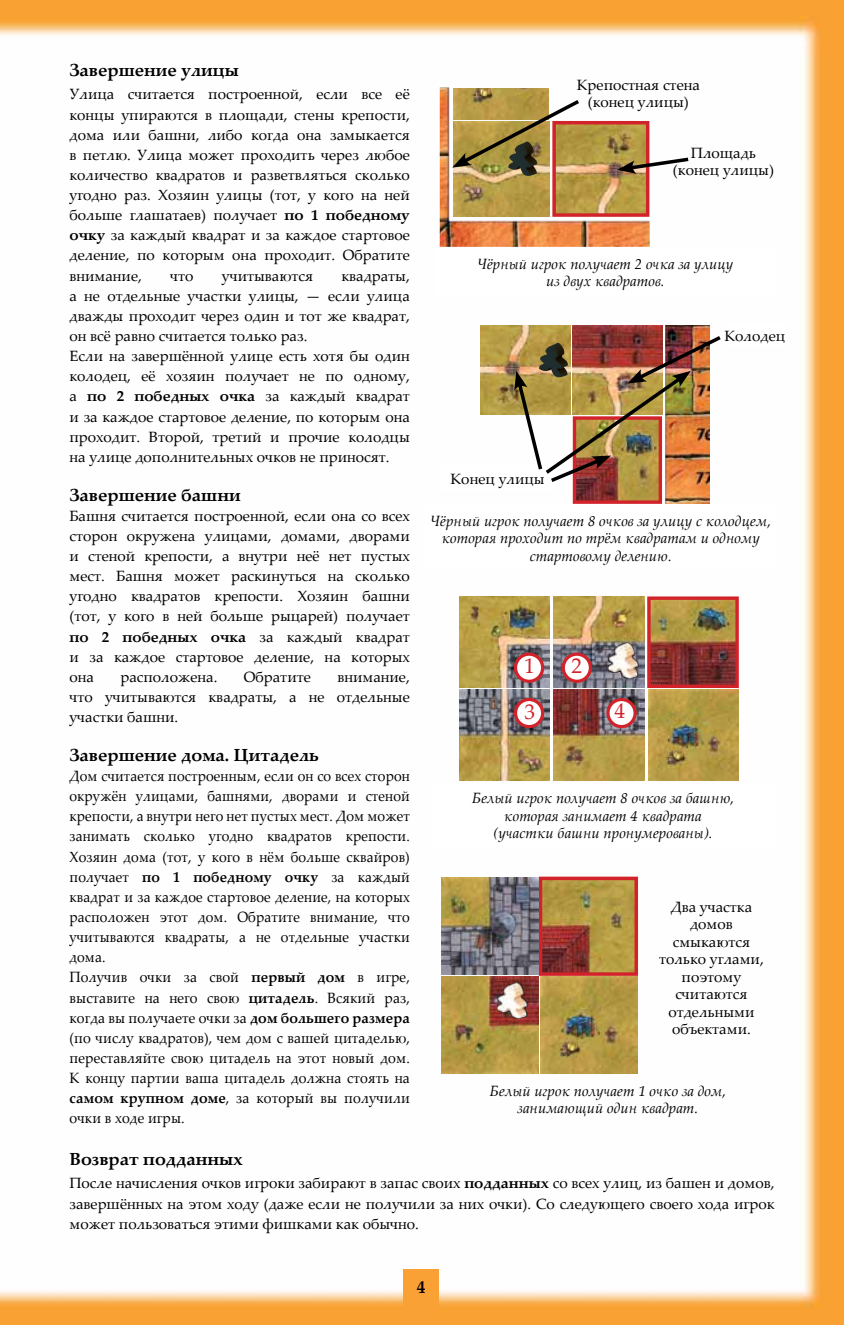
<style>
.page{position:relative;width:844px;height:1325px;background:#fff}
.page>*{position:absolute;margin:0;border:0;box-sizing:border-box;transform-origin:0 0}
.t1{font:21.35px "Palatino Linotype";color:#d2232a}
.t2{font:700 17.5px "Palatino Linotype";color:#000}
.t3{font:14.88px/20.1px "Palatino Linotype";color:#000;text-align:justify}
.t4{font:14.88px/20.1px "Palatino Linotype";color:#000;scale:.92 1}
.t5{font:italic 14.88px/17.5px "Palatino Linotype";color:#000;text-align:center}
.s1{font-weight:700}
</style>
<div class="page">
<img style="left:0;top:0;width:843px;height:1324px">
<div style="left:403px;top:1269px;width:35px;height:55px;background:#f9a134"></div>
<img style="left:553px;top:690px;width:91px;height:90px">
<img style="left:553px;top:596px;width:91px;height:91px">
<img style="left:459px;top:690px;width:90px;height:90px">
<img style="left:648px;top:690px;width:90px;height:90px">
<img style="left:459px;top:596px;width:90px;height:91px">
<img style="left:651px;top:600px;width:83px;height:84px">
<div style="left:647px;top:596px;width:91px;height:92px;border:3px solid #d2232a"></div>
<svg style="left:515px;top:654px;width:27px;height:27px"></svg>
<div style="left:514px;top:652px;width:30px;height:31px;border:3px solid #d2232a;border-radius:50%"></div>
<svg style="left:563px;top:654px;width:27px;height:27px"></svg>
<div style="left:561px;top:652px;width:31px;height:31px;border:3px solid #d2232a;border-radius:50%"></div>
<div style="left:515px;top:699px;width:27px;height:27px;background:#fff;border-radius:50%"></div>
<div style="left:514px;top:698px;width:30px;height:30px;border:3px solid #d2232a;border-radius:50%"></div>
<div style="left:607px;top:699px;width:28px;height:27px;background:#fff;border-radius:50%"></div>
<div style="left:606px;top:698px;width:30px;height:30px;border:3px solid #d2232a;border-radius:50%"></div>
<div style="left:431px;top:784px;width:343px;height:62px;background:#fff"></div>
<img style="left:439px;top:88px;width:210px;height:159px">
<img style="left:453px;top:88px;width:95px;height:9px">
<img style="left:557px;top:126px;width:87px;height:86px">
<div style="left:552px;top:121px;width:97px;height:96px;border:4px solid #d2232a"></div>
<img style="left:453px;top:168px;width:96px;height:49px">
<div style="left:436px;top:248px;width:338px;height:48px;background:#fff"></div>
<svg style="left:617px;top:155px;width:75px;height:19px"></svg>
<svg style="left:452px;top:97px;width:130px;height:71px;background:#b19755"></svg>
<img style="left:508px;top:141px;width:29px;height:37px">
<div style="left:425px;top:506px;width:350px;height:63px;background:#fff"></div>
<img style="left:665px;top:325px;width:44px;height:178px">
<img style="left:576px;top:485px;width:81px;height:15px">
<div style="left:572px;top:416px;width:89px;height:88px;border:3px solid #d2232a"></div>
<img style="left:572px;top:325px;width:90px;height:8px">
<img style="left:480px;top:325px;width:90px;height:89px">
<div style="left:439px;top:465px;width:116px;height:26px;background:#fff"></div>
<div style="left:722px;top:324px;width:65px;height:22px;background:#fff"></div>
<img style="left:514px;top:333px;width:210px;height:152px">
<img style="left:539px;top:343px;width:29px;height:36px">
<img style="left:607px;top:642px;width:33px;height:39px">
<img style="left:441px;top:977px;width:97px;height:96px">
<img style="left:543px;top:881px;width:90px;height:89px">
<div style="left:538px;top:876px;width:100px;height:99px;border:4px solid #d2232a"></div>
<img style="left:441px;top:877px;width:97px;height:97px">
<img style="left:540px;top:977px;width:97px;height:96px">
<img style="left:496px;top:982px;width:33px;height:38px">
<p class="t2" style="left:69px;top:57px;width:171px">Завершение улицы</p>
<p class="t3" style="left:69px;top:84px;width:342px">Улица считается построенной, если все её концы упираются в площади, стены крепости, дома или башни, либо когда она замыкается в петлю. Улица может проходить через любое количество квадратов и разветвляться сколько угодно раз. Хозяин улицы (тот, у кого на ней больше глашатаев) получает <span class="s1">по 1 победному очку</span> за каждый квадрат и за каждое стартовое деление, по которым она проходит. Обратите внимание,</p>
<p class="t3" style="left:170px;top:265px;width:25px">что</p>
<p class="t3" style="left:222px;top:265px;width:93px">учитываются</p>
<p class="t3" style="left:69px;top:265px;width:342px;text-align:left;text-indent:272px">квадраты, а не отдельные участки улицы, — если улица дважды проходит через один и тот же квадрат, он всё равно считается только раз.<br>Если на завершённой улице есть хотя бы один колодец, её хозяин получает не по одному, а <span class="s1">по 2 победных очка</span> за каждый квадрат и за каждое стартовое деление, по которым она проходит. Второй, третий и прочие колодцы на улице дополнительных очков не приносят.</p>
<p class="t2" style="left:69px;top:482px;width:173px">Завершение башни</p>
<p class="t3" style="left:69px;top:505px;width:342px">Башня считается построенной, если она со всех сторон окружена улицами, домами, дворами и стеной крепости, а внутри неё нет пустых мест. Башня может раскинуться на сколько угодно квадратов крепости. Хозяин башни (тот, у кого в ней больше рыцарей) получает <span class="s1">по 2 победных очка</span> за каждый квадрат и за каждое стартовое деление, на которых она</p>
<p class="t3" style="left:120px;top:666px;width:98px">расположена.</p>
<p class="t3" style="left:244px;top:666px;width:68px">Обратите</p>
<p class="t3" style="left:69px;top:666px;width:342px;text-indent:268px">внимание, что учитываются квадраты, а не отдельные участки башни.</p>
<p class="t2" style="left:69px;top:742px;width:251px">Завершение дома. Цитадель</p>
<p class="t4" style="left:69px;top:765px;width:371px">Дом считается построенным, если он со всех сторон окружён улицами, башнями, дворами и стеной крепости, а внутри него нет пустых мест. Дом может занимать сколько угодно квадратов крепости.<br>Хозяин дома (тот, у кого в нём больше сквайров) получает <span class="s1">по 1 победному очку</span> за каждый квадрат и за каждое стартовое деление, на которых расположен этот дом. Обратите внимание, что учитываются квадраты, а не отдельные участки дома.<br>Получив очки за свой <span class="s1">первый дом</span> в игре, выставите на него свою <span class="s1">цитадель</span>. Всякий раз, когда вы получаете очки за <span class="s1">дом большего размера </span>(по числу квадратов), чем дом с вашей цитаделью, переставляйте свою цитадель на этот новый дом.<br>К концу партии ваша цитадель должна стоять на <span class="s1">самом крупном доме</span>, за который вы получили очки в ходе игры.</p>
<p class="t3" style="left:576px;top:75px;width:124px;line-height:17.5px;text-align:center">Крепостная стена (конец улицы)</p>
<p class="t3" style="left:672px;top:143px;width:103px;line-height:17.5px;text-align:center">Площадь (конец улицы)</p>
<p class="t5" style="left:477px;top:254px;width:257px">Чёрный игрок получает 2 очка за улицу из двух квадратов.</p>
<p class="t3" style="left:450px;top:468px;width:96px">Конец улицы</p>
<p class="t3" style="left:724px;top:325px;width:62px">Колодец</p>
<p class="t5" style="left:430px;top:511px;width:342px">Чёрный игрок получает 8 очков за улицу с колодцем, которая проходит по трём квадратам и одному стартовому делению.</p>
<h1 class="t1" style="left:524px;top:651px;width:12px">1</h1>
<h1 class="t1" style="left:571px;top:651px;width:12px">2</h1>
<h1 class="t1" style="left:524px;top:696px;width:12px">3</h1>
<h1 class="t1" style="left:614px;top:696px;width:12px">4</h1>
<p class="t5" style="left:471px;top:789px;width:264px">Белый игрок получает 8 очков за башню, которая занимает 4 квадрата<br>(участки башни пронумерованы).</p>
<p class="t3" style="left:659px;top:897px;width:106px;line-height:17.5px;text-align:center">Два участка домов смыкаются только углами, поэтому считаются отдельными объектами.</p>
<p class="t5" style="left:489px;top:1081px;width:238px">Белый игрок получает 1 очко за дом, занимающий один квадрат.</p>
<p class="t2" style="left:69px;top:1146px;width:175px">Возврат подданных</p>
<p class="t3" style="left:69px;top:1172px;width:706px">После начисления очков игроки забирают в запас своих <span class="s1">подданных</span> со всех улиц, из башен и домов, завершённых на этом ходу (даже если не получили за них очки). Со следующего своего хода игрок может пользоваться этими фишками как обычно.</p>
<p class="t2" style="left:416px;top:1274px;width:10px">4</p>
</div>
